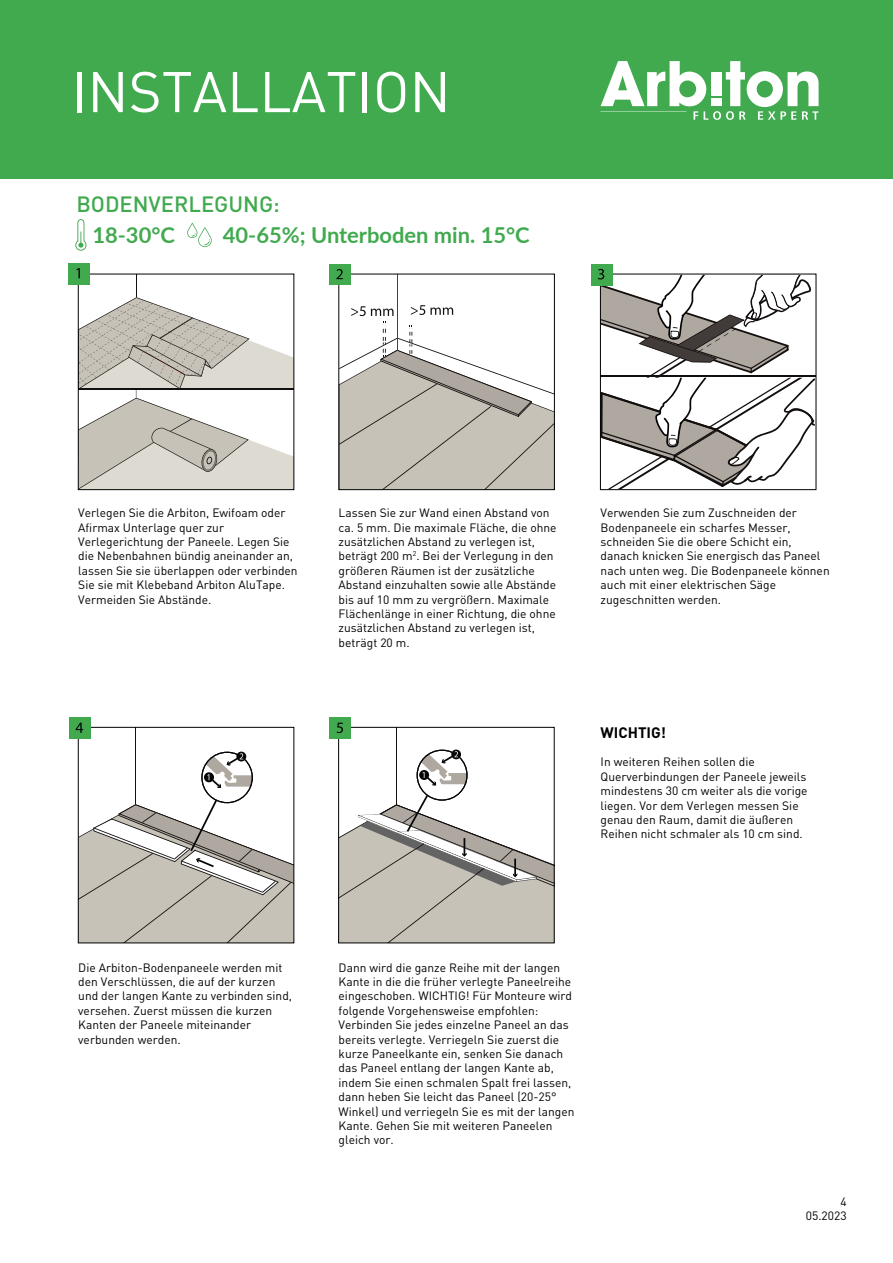
<style>
.page{position:relative;width:893px;height:1263px;background:#fff}
.page>*{position:absolute;margin:0;border:0;box-sizing:border-box;transform-origin:0 0}
.t1{font:56.4px "DIN Pro";color:#fff}
.t2{font:700 21.9px "Lato";color:#41aa4f}
.t3{font:500 21.9px "DIN Pro";color:#41aa4f}
.t4{font:700 15px "DIN Pro";color:#000}
.t5{font:12px/14.4px "DIN Pro";color:#000}
</style>
<div class="page">
<div style="left:69px;top:263px;width:21px;height:21px;background:#41aa4f"></div>
<svg style="left:76px;top:268px;width:218px;height:222px"></svg>
<hr style="left:397px;top:274px;width:1px;height:79px;background:#120f0e">
<svg style="left:340px;top:322px;width:213px;height:166px"></svg>
<svg style="left:411px;top:305px;width:42px;height:10px"></svg>
<svg style="left:351px;top:306px;width:43px;height:10px"></svg>
<div style="left:338px;top:274px;width:217px;height:216px;border:1px solid #000"></div>
<div style="left:330px;top:264px;width:21px;height:21px;background:#41aa4f"></div>
<svg style="left:336px;top:269px;width:7px;height:10px"></svg>
<div style="left:591px;top:264px;width:21px;height:21px;background:#41aa4f"></div>
<svg style="left:598px;top:269px;width:217px;height:220px"></svg>
<hr style="left:136px;top:727px;width:1px;height:79px;background:#120f0e">
<svg style="left:80px;top:752px;width:212px;height:189px"></svg>
<div style="left:78px;top:727px;width:216px;height:216px;border:1px solid #000"></div>
<div style="left:69px;top:718px;width:21px;height:21px;background:#41aa4f"></div>
<svg style="left:76px;top:723px;width:7px;height:10px"></svg>
<hr style="left:397px;top:727px;width:1px;height:81px;background:#120f0e">
<svg style="left:340px;top:750px;width:213px;height:191px"></svg>
<div style="left:338px;top:727px;width:217px;height:216px;border:1px solid #000"></div>
<div style="left:330px;top:718px;width:21px;height:21px;background:#41aa4f"></div>
<svg style="left:337px;top:723px;width:6px;height:10px"></svg>
<svg style="left:187px;top:223px;width:25px;height:24px"></svg>
<svg style="left:75px;top:219px;width:12px;height:32px"></svg>
<div style="left:0;top:0;width:893px;height:179px;background:#41aa4f"></div>
<svg style="left:601px;top:61px;width:218px;height:59px"></svg>
<div style="left:711px;top:98px;width:10px;height:8px;background:#fff"></div>
<h1 class="t1" style="left:71px;top:47px;width:381px">INSTALLATION</h1>
<h2 class="t3" style="left:76px;top:186px;width:205px">BODENVERLEGUNG:</h2>
<h2 class="t2" style="left:92px;top:219px;width:84px">18-30°C</h2>
<h2 class="t2" style="left:223px;top:219px;width:308px">40-65%; Unterboden min. 15°C</h2>
<p class="t5" style="left:78px;top:505px;width:221px">Verlegen Sie die Arbiton, Ewifoam oder Afirmax Unterlage quer zur Verlegerichtung der Paneele. Legen Sie die Nebenbahnen bündig aneinander an, lassen Sie sie überlappen oder verbinden Sie sie mit Klebeband Arbiton AluTape.<br>Vermeiden Sie Abstände.</p>
<p class="t5" style="left:339px;top:505px;width:219px">Lassen Sie zur Wand einen Abstand von ca. 5 mm. Die maximale Fläche, die ohne zusätzlichen Abstand zu verlegen ist, beträgt 200 m<sup>2</sup>. Bei der Verlegung in den größeren Räumen ist der zusätzliche Abstand einzuhalten sowie alle Abstände bis auf 10 mm zu vergrößern. Maximale Flächenlänge in einer Richtung, die ohne zusätzlichen Abstand zu verlegen ist, beträgt 20 m.</p>
<p class="t5" style="left:601px;top:505px;width:231px">Verwenden Sie zum Zuschneiden der Bodenpaneele ein scharfes Messer, schneiden Sie die obere Schicht ein, danach knicken Sie energisch das Paneel nach unten weg. Die Bodenpaneele können auch mit einer elektrischen Säge zugeschnitten werden.</p>
<p class="t4" style="left:601px;top:720px;width:67px">WICHTIG!</p>
<p class="t5" style="left:601px;top:754px;width:209px">In weiteren Reihen sollen die Querverbindungen der Paneele jeweils mindestens 30 cm weiter als die vorige liegen. Vor dem Verlegen messen Sie genau den Raum, damit die äußeren Reihen nicht schmaler als 10 cm sind.</p>
<p class="t5" style="left:78px;top:959px;width:215px">Die Arbiton-Bodenpaneele werden mit den Verschlüssen, die auf der kurzen und der langen Kante zu verbinden sind, versehen. Zuerst müssen die kurzen Kanten der Paneele miteinander verbunden werden.</p>
<p class="t5" style="left:339px;top:959px;width:237px">Dann wird die ganze Reihe mit der langen Kante in die die früher verlegte Paneelreihe eingeschoben. WICHTIG! Für Monteure wird folgende Vorgehensweise empfohlen:<br>Verbinden Sie jedes einzelne Paneel an das bereits verlegte. Verriegeln Sie zuerst die kurze Paneelkante ein, senken Sie danach das Paneel entlang der langen Kante ab, indem Sie einen schmalen Spalt frei lassen, dann heben Sie leicht das Paneel (20-25° Winkel) und verriegeln Sie es mit der langen Kante. Gehen Sie mit weiteren Paneelen gleich vor.</p>
<p class="t5" style="left:806px;top:1194px;width:42px;text-align:right">4<br>05.2023</p>
</div>
